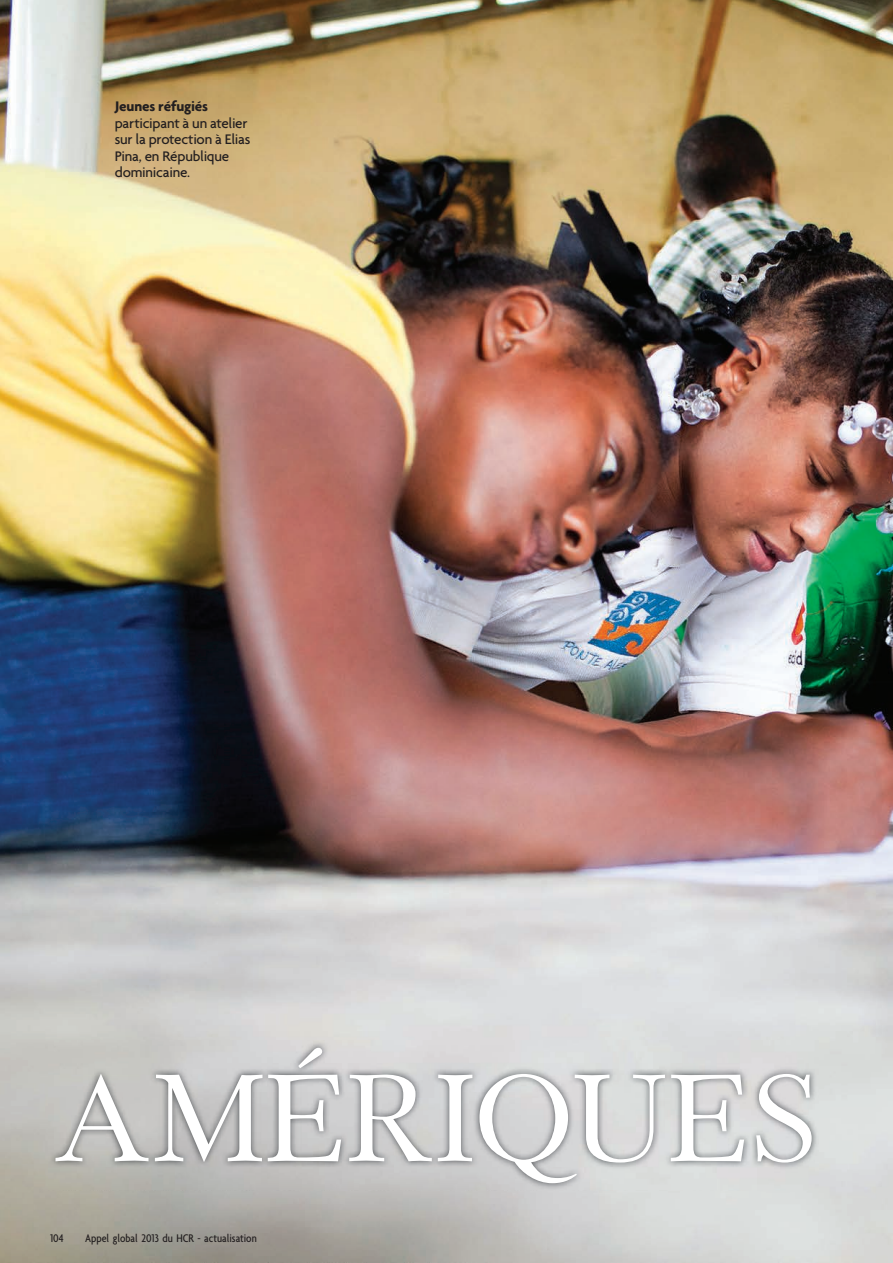
<style>
.page{position:relative;width:893px;height:1263px;background:#fff}
.page>*{position:absolute;margin:0;border:0;box-sizing:border-box;transform-origin:0 0}
.t1{font:138px "Wessex";color:#fff}
.t2{font:500 15px/16.5px "Agenda";letter-spacing:-.02em;color:#231f20}
.t3{font:700 15px "Agenda";letter-spacing:-.01em;color:#231f20}
.t4{font:500 condensed 12px "Agenda";color:#231f20}
</style>
<div class="page">
<img style="left:0;top:0;width:893px;height:1263px">
<img style="left:49px;top:1041px;width:769px;height:149px">
<p class="t3" style="left:115px;top:97px;width:95px">Jeunes réfugiés</p>
<p class="t2" style="left:115px;top:114px;width:137px">participant à un atelier sur la protection à Elias<br>Pina, en République dominicaine.</p>
<h1 class="t1" style="left:53px;top:1046px;width:768px">AMÉRIQUES</h1>
<p class="t4" style="left:50px;top:1231px;width:15px">104</p>
<p class="t4" style="left:85px;top:1231px;width:173px">Appel global 2013 du HCR - actualisation</p>
</div>
